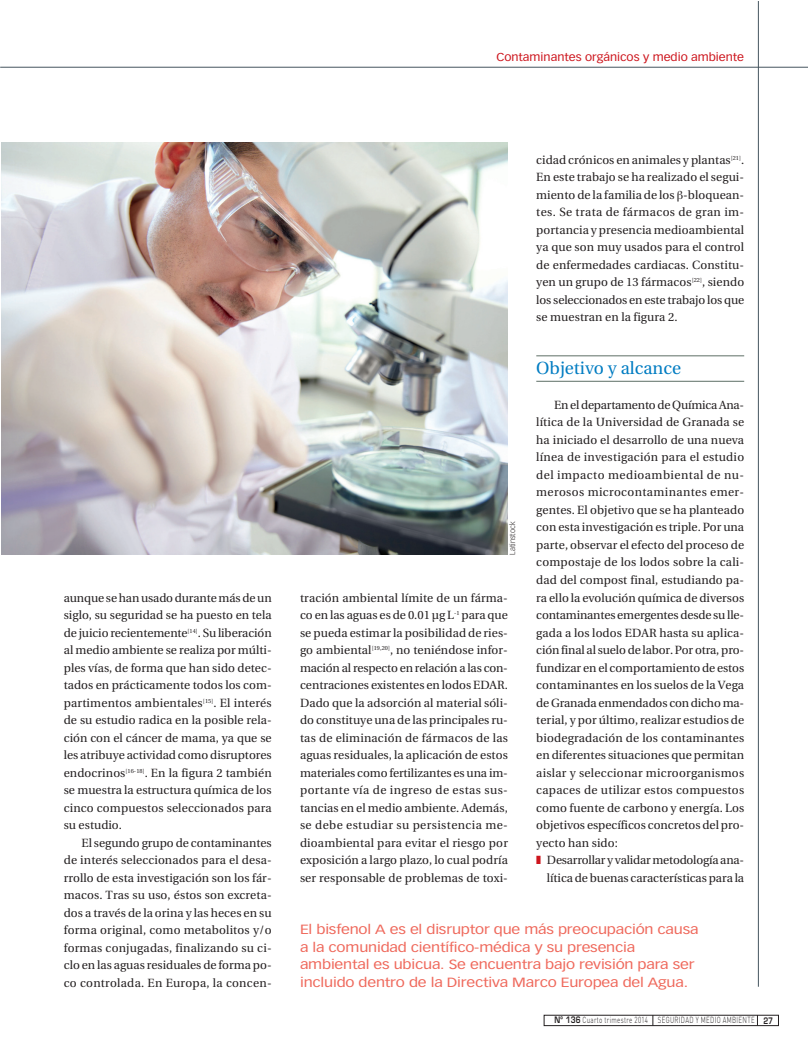
<style>
.page{position:relative;width:808px;height:1053px;background:#fff}
.page>*{position:absolute;margin:0;border:0;box-sizing:border-box;transform-origin:0 0}
.t1{font:17.5px "Utopia";color:#007cc2}
.t2{font:13.12px/17.5px "Vectora LT";letter-spacing:-.01em;color:#ef695c;scale:1.2 1}
.t3{font:11.88px/17.5px "Utopia";color:#231f20;text-align:justify}
.t4{font:11.25px "Vectora LT";color:#cd151d;scale:1.1 1}
.t5{font:300 8.75px "DIN";letter-spacing:.05em;color:#231f20;scale:.7 1}
.t6{font:300 7.5px "Vectora LT";color:#231f20}
.s1{font-family:"Eurostile";font-weight:600}
</style>
<div class="page">
<hr style="left:536px;top:355px;width:208px;height:1px;background:#5d6e65">
<hr style="left:536px;top:381px;width:208px;height:1px;background:#5d6e65">
<div style="left:544px;top:1014px;width:234px;height:11px;border:1px solid #231f20"></div>
<hr style="left:758px;top:1px;width:1px;height:985px;background:#45555f">
<hr style="left:0;top:67px;width:808px;height:1px;background:#45555f">
<img style="left:1px;top:143px;width:507px;height:411px">
<p class="t4" style="left:496px;top:52px;width:227px">Contaminantes orgánicos y medio ambiente</p>
<p class="t3" style="left:64px;top:589px;width:209px">aunque se han usado durante más de un siglo, su seguridad se ha puesto en tela de juicio recientemente<sup>[14]</sup>. Su liberación al medio ambiente se realiza por múlti&shy;ples vías, de forma que han sido detec&shy;tados en prácticamente todos los com&shy;partimentos ambientales<sup>[15]</sup>. El interés de su estudio radica en la posible rela&shy;ción con el cáncer de mama, ya que se les atribuye actividad como disruptores endocrinos<sup>[16-18]</sup>. En la figura 2 también se muestra la estructura química de los cinco compuestos seleccionados para su estudio.</p>
<p class="t3" style="left:64px;top:834px;width:209px;text-indent:18px">El segundo grupo de contaminantes de interés seleccionados para el desa&shy;rrollo de esta investigación son los fár&shy;macos. Tras su uso, éstos son excreta&shy;dos a través de la orina y las heces en su forma original, como metabolitos y/o formas conjugadas, finalizando su ci&shy;clo en las aguas residuales de forma po&shy;co controlada. En Europa, la concen-</p>
<p class="t6" style="left:509px;top:554px;width:34px;rotate:-90deg">Latinstock</p>
<p class="t3" style="left:300px;top:589px;width:209px">tración ambiental límite de un fárma&shy;co en las aguas es de 0.01 µg L<sup>-1</sup> para que se pueda estimar la posibilidad de ries&shy;go ambiental<sup>[19,20]</sup>, no teniéndose infor&shy;mación al respecto en relación a las con&shy;centraciones existentes en lodos EDAR.<br>Dado que la adsorción al material sóli&shy;do constituye una de las principales ru&shy;tas de eliminación de fármacos de las aguas residuales, la aplicación de estos materiales como fertilizantes es una im&shy;portante vía de ingreso de estas sus&shy;tancias en el medio ambiente. Además, se debe estudiar su persistencia me&shy;dioambiental para evitar el riesgo por exposición a largo plazo, lo cual podría ser responsable de problemas de toxi-</p>
<p class="t3" style="left:536px;top:152px;width:209px">cidad crónicos en animales y plantas<sup>[21]</sup>.<br>En este trabajo se ha realizado el segui&shy;miento de la familia de los -bloquean&shy;tes. Se trata de fármacos de gran im&shy;portancia y presencia medioambiental ya que son muy usados para el control de enfermedades cardiacas. Constitu&shy;yen un grupo de 13 fármacos<sup>[22]</sup>, siendo los seleccionados en este trabajo los que se muestran en la figura 2.</p>
<h1 class="t1" style="left:536px;top:361px;width:146px">Objetivo y alcance</h1>
<p class="t3" style="left:536px;top:397px;width:209px;text-indent:18px">En el departamento de Química Ana&shy;lítica de la Universidad de Granada se ha iniciado el desarrollo de una nueva línea de investigación para el estudio del impacto medioambiental de nu&shy;merosos microcontaminantes emer&shy;gentes. El objetivo que se ha planteado con esta investigación es triple. Por una parte, observar el efecto del proceso de compostaje de los lodos sobre la cali&shy;dad del compost final, estudiando pa&shy;ra ello la evolución química de diversos contaminantes emergentes desde su lle&shy;gada a los lodos EDAR hasta su aplica&shy;ción final al suelo de labor. Por otra, pro&shy;fundizar en el comportamiento de estos contaminantes en los suelos de la Vega de Granada enmendados con dicho ma&shy;terial, y por último, realizar estudios de biodegradación de los contaminantes en diferentes situaciones que permitan aislar y seleccionar microorganismos capaces de utilizar estos compuestos como fuente de carbono y energía. Los objetivos específicos concretos del pro&shy;yecto han sido:</p>
<p class="t3" style="left:547px;top:852px;width:199px">Desarrollar y validar metodología ana&shy;lítica de buenas características para la</p>
<p class="t2" style="left:300px;top:921px;width:334px">El bisfenol A es el disruptor que más preocupación causa a la comunidad científico-médica y su presencia ambiental es ubicua. Se encuentra bajo revisión para ser incluido dentro de la Directiva Marco Europea del Agua.</p>
<p class="t5" style="left:554px;top:1017px;width:314px"><span class="s1">Nº 136</span> Cuarto trimestre 2014 SEGURIDAD Y MEDIO AMBIENTE <span class="s1">27</span></p>
</div>
